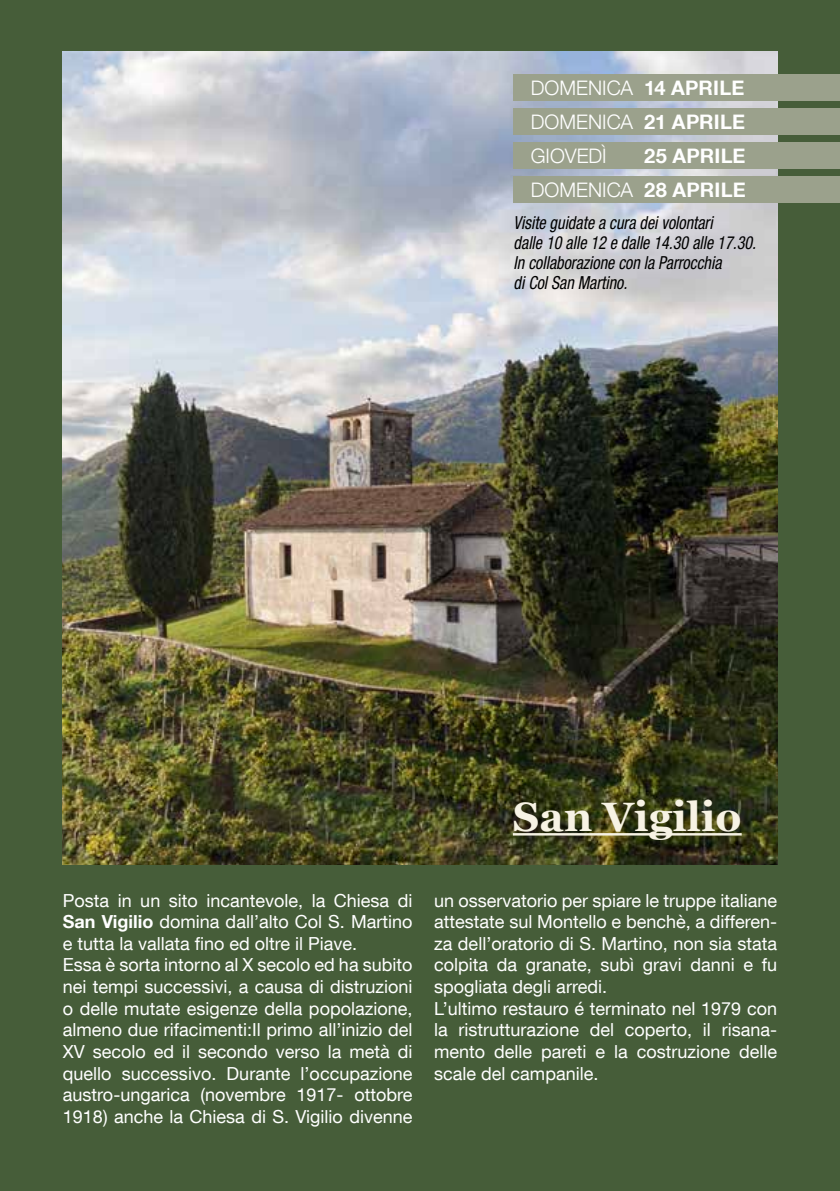
<style>
.page{position:relative;width:840px;height:1191px;background:#fff}
.page>*{position:absolute;margin:0;border:0;box-sizing:border-box;transform-origin:0 0}
.t1{font:700 41px "Georgia";color:#f7f3e4}
.t2{font:300 20px/34px "Helvetica Neue LT Com";letter-spacing:.005em;color:#fff;text-align:justify}
.t3{font:700 20px/34px "Helvetica Neue LT Com";letter-spacing:.01em;color:#fff;text-align:right}
.t4{font:18px/21.6px "Helvetica Neue LT Com";color:#fff}
.t5{font:italic condensed 18px/20px "Helvetica Neue LT Com";color:#000;scale:.9 1}
.s1{font-weight:700}
.s2{font-weight:300}
</style>
<div class="page">
<div style="left:0;top:0;width:839px;height:1191px;background:#465d39"></div>
<img style="left:63px;top:51px;width:713px;height:814px">
<hr style="left:512px;top:833px;width:229px;height:2px;background:#f7f3e4">
<div style="left:513px;top:75px;width:326px;height:26px;background:#9ba18c"></div>
<div style="left:513px;top:109px;width:326px;height:26px;background:#9ba18c"></div>
<div style="left:513px;top:143px;width:326px;height:26px;background:#9ba18c"></div>
<div style="left:513px;top:177px;width:326px;height:26px;background:#9ba18c"></div>
<p class="t2" style="left:530px;top:70px;width:216px">DOMENICA <span class="s1">14 APRILE </span>DOMENICA <span class="s1">21 APRILE </span>GIOVEDÌ</p>
<p class="t3" style="left:530px;top:138px;width:216px">25 APRILE<br><span class="s2">DOMENICA</span> 28 APRILE</p>
<p class="t5" style="left:513px;top:212px;width:271px">Visite guidate a cura dei volontari<br>dalle 10 alle 12 e dalle 14.30 alle 17.30.<br>In collaborazione con la Parrocchia<br>di Col San Martino.</p>
<p class="t4" style="left:63px;top:889px;width:351px">Posta in un sito incantevole, la Chiesa di <span class="s1">San Vigilio</span> domina dall’alto Col S. Martino e tutta la vallata fino ed oltre il Piave.<br>Essa è sorta intorno al X secolo ed ha subito nei tempi successivi, a causa di distruzioni o delle mutate esigenze della popolazione, almeno due rifacimenti:Il primo all’inizio del XV secolo ed il secondo verso la metà di quello successivo. Durante l’occupazione austro-ungarica (novembre 1917- ottobre 1918) anche la Chiesa di S. Vigilio divenne</p>
<h1 class="t1" style="left:512px;top:785px;width:230px">San Vigilio</h1>
<p class="t4" style="left:434px;top:889px;width:344px">un osservatorio per spiare le truppe italiane attestate sul Montello e benchè, a differen&shy;za dell’oratorio di S. Martino, non sia stata colpita da granate, subì gravi danni e fu spogliata degli arredi.<br>L’ultimo restauro é terminato nel 1979 con la ristrutturazione del coperto, il risana&shy;mento delle pareti e la costruzione delle scale del campanile.</p>
</div>
